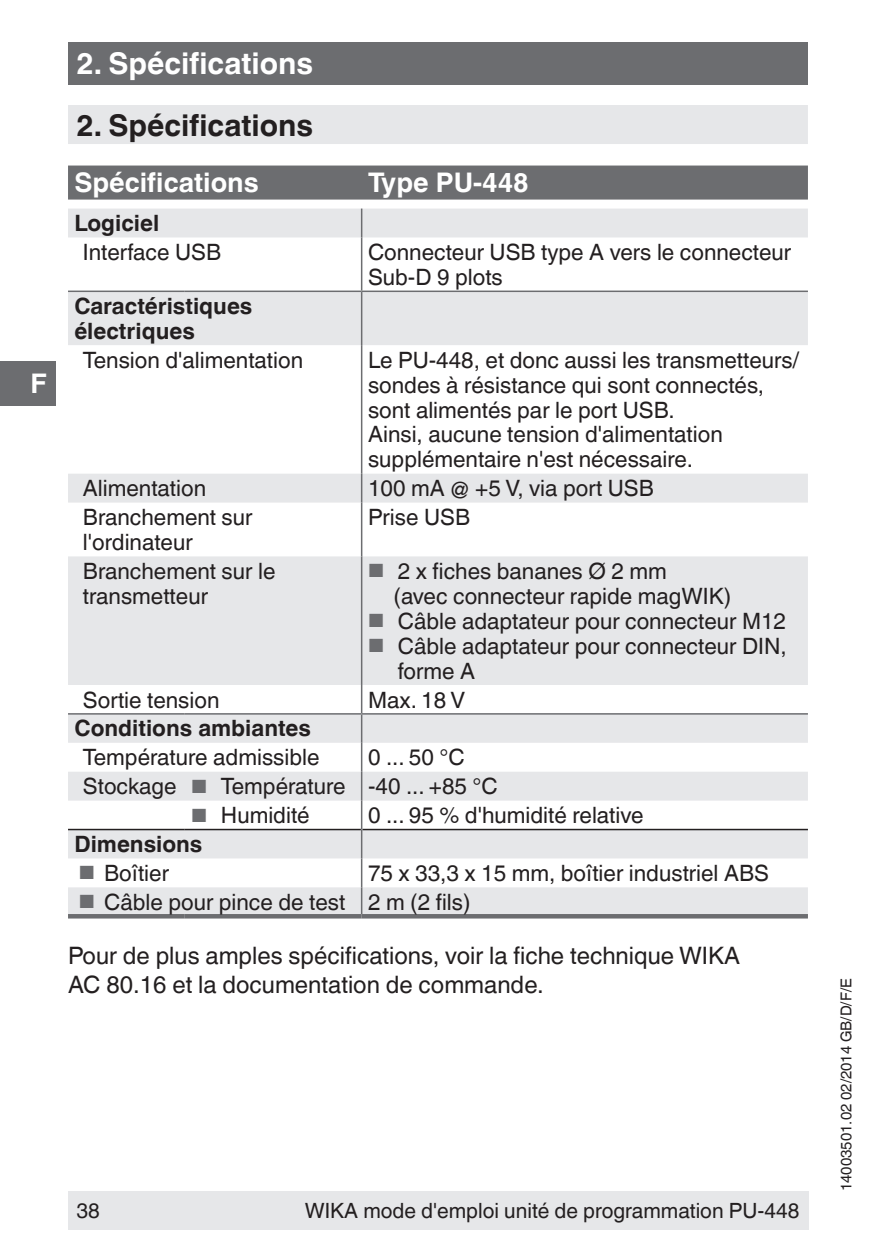
<style>
.page{position:relative;width:893px;height:1259px;background:#fff}
.page>*{position:absolute;margin:0;border:0;box-sizing:border-box;transform-origin:0 0}
.t1{font:700 30px "Helvetica World";color:#231f20}
.t2{font:700 30px "Helvetica World";color:#fff}
.t3{font:700 27px "Helvetica World";color:#fff}
.t4{font:24px/28.8px "Helvetica World";color:#231f20}
.t5{font:22.5px/24.9px "Helvetica World";color:#231f20}
.t6{font:700 22.5px/24.9px "Helvetica World";color:#231f20}
.t7{font:21px "Helvetica World";color:#231f20}
.t8{font:15px "Helvetica World";color:#231f20}
.s1{font-size:19.2px;color:#6c6d70}
</style>
<div class="page">
<div style="left:0;top:361px;width:55px;height:45px;background:#6c6d70"></div>
<div style="left:68px;top:1191px;width:741px;height:38px;background:#e6e7e9"></div>
<div style="left:68px;top:43px;width:740px;height:42px;background:#6c6d70"></div>
<div style="left:68px;top:105px;width:740px;height:39px;background:#e6e7e9"></div>
<div style="left:68px;top:165px;width:740px;height:35px;background:#6c6d70"></div>
<svg style="left:68px;top:209px;width:740px;height:705px"></svg>
<hr style="left:68px;top:829px;width:117px;height:1px;background:#231f20">
<hr style="left:185px;top:829px;width:176px;height:1px;background:#231f20">
<hr style="left:362px;top:829px;width:446px;height:1px;background:#231f20">
<hr style="left:361px;top:237px;width:1px;height:53px;background:#6c6d70">
<hr style="left:68px;top:290px;width:117px;height:2px;background:#6c6d70">
<hr style="left:185px;top:290px;width:177px;height:2px;background:#6c6d70">
<hr style="left:361px;top:292px;width:1px;height:53px;background:#6c6d70">
<svg style="left:361px;top:209px;width:1px;height:28px"></svg>
<hr style="left:68px;top:713px;width:117px;height:1px;background:#6c6d70">
<hr style="left:185px;top:713px;width:177px;height:1px;background:#6c6d70">
<hr style="left:362px;top:290px;width:446px;height:2px;background:#6c6d70">
<hr style="left:361px;top:345px;width:1px;height:129px;background:#6c6d70">
<svg style="left:361px;top:474px;width:1px;height:28px"></svg>
<hr style="left:361px;top:502px;width:1px;height:54px;background:#6c6d70">
<hr style="left:361px;top:556px;width:1px;height:129px;background:#6c6d70">
<hr style="left:362px;top:713px;width:446px;height:1px;background:#6c6d70">
<svg style="left:361px;top:685px;width:1px;height:229px"></svg>
<hr style="left:68px;top:914px;width:117px;height:4px;background:#6c6d70">
<hr style="left:185px;top:914px;width:177px;height:4px;background:#6c6d70">
<hr style="left:362px;top:914px;width:446px;height:4px;background:#6c6d70">
<p class="t3" style="left:30px;top:368px;width:18px">F</p>
<h1 class="t2" style="left:77px;top:47px;width:238px">2. Spécifications</h1>
<h1 class="t1" style="left:77px;top:108px;width:238px">2. Spécifications</h1>
<p class="t3" style="left:74px;top:167px;width:186px">Spécifications</p>
<p class="t3" style="left:368px;top:167px;width:162px">Type PU-448</p>
<p class="t6" style="left:74px;top:211px;width:86px">Logiciel</p>
<p class="t5" style="left:83px;top:240px;width:140px">Interface USB</p>
<p class="t5" style="left:368px;top:240px;width:425px">Connecteur USB type A vers le connecteur<br>Sub-D 9 plots</p>
<p class="t6" style="left:74px;top:294px;width:180px">Caractéristiques électriques</p>
<p class="t5" style="left:83px;top:347px;width:222px">Tension d'alimentation</p>
<p class="t5" style="left:368px;top:347px;width:432px">Le PU-448, et donc aussi les transmetteurs/ sondes à résistance qui sont connectés, sont alimentés par le port USB.<br>Ainsi, aucune tension d'alimentation supplémentaire n'est nécessaire.</p>
<p class="t5" style="left:83px;top:476px;width:125px">Alimentation</p>
<p class="t5" style="left:368px;top:476px;width:287px">100 mA @ +5 V, via port USB</p>
<p class="t5" style="left:83px;top:505px;width:171px">Branchement sur l'ordinateur</p>
<p class="t5" style="left:368px;top:505px;width:104px">Prise USB</p>
<p class="t5" style="left:83px;top:559px;width:194px">Branchement sur le transmetteur</p>
<p class="t5" style="left:394px;top:559px;width:339px;text-indent:-26px"><span class="s1">■</span> 2 x fiches bananes Ø 2 mm<br>(avec connecteur rapide magWIK)</p>
<p class="t5" style="left:368px;top:608px;width:420px"><span class="s1">■</span> Câble adaptateur pour connecteur M12</p>
<p class="t5" style="left:398px;top:633px;width:390px;text-indent:-30px"><span class="s1">■</span> Câble adaptateur pour connecteur DIN, forme A</p>
<p class="t5" style="left:83px;top:687px;width:138px">Sortie tension</p>
<p class="t5" style="left:368px;top:687px;width:99px">Max. 18 V</p>
<p class="t6" style="left:74px;top:716px;width:238px">Conditions ambiantes</p>
<p class="t5" style="left:83px;top:745px;width:238px">Température admissible</p>
<p class="t5" style="left:83px;top:743px;width:416px;line-height:28.8px;text-indent:285px">0 ... 50 °C<br>Stockage <span class="s1">■</span> Température -40 ... +85 °C</p>
<p class="t5" style="left:191px;top:803px;width:120px"><span class="s1">■</span> Humidité</p>
<p class="t5" style="left:368px;top:803px;width:277px">0 ... 95 % d'humidité relative</p>
<p class="t6" style="left:74px;top:832px;width:130px">Dimensions</p>
<p class="t5" style="left:79px;top:860px;width:92px"><span class="s1">■</span> Boîtier</p>
<p class="t5" style="left:368px;top:860px;width:403px">75 x 33,3 x 15 mm, boîtier industriel ABS</p>
<p class="t5" style="left:79px;top:889px;width:393px"><span class="s1">■</span> Câble pour pince de test 2 m (2 fils)</p>
<p class="t4" style="left:68px;top:941px;width:674px">Pour de plus amples spécifications, voir la fiche technique WIKA<br>AC 80.16 et la documentation de commande.</p>
<p class="t7" style="left:77px;top:1198px;width:25px">38</p>
<p class="t7" style="left:305px;top:1198px;width:496px">WIKA mode d'emploi unité de programmation PU-448</p>
<p class="t8" style="left:838px;top:1191px;width:214px;rotate:-90deg">14003501.02 02/2014 GB/D/F/E</p>
</div>
